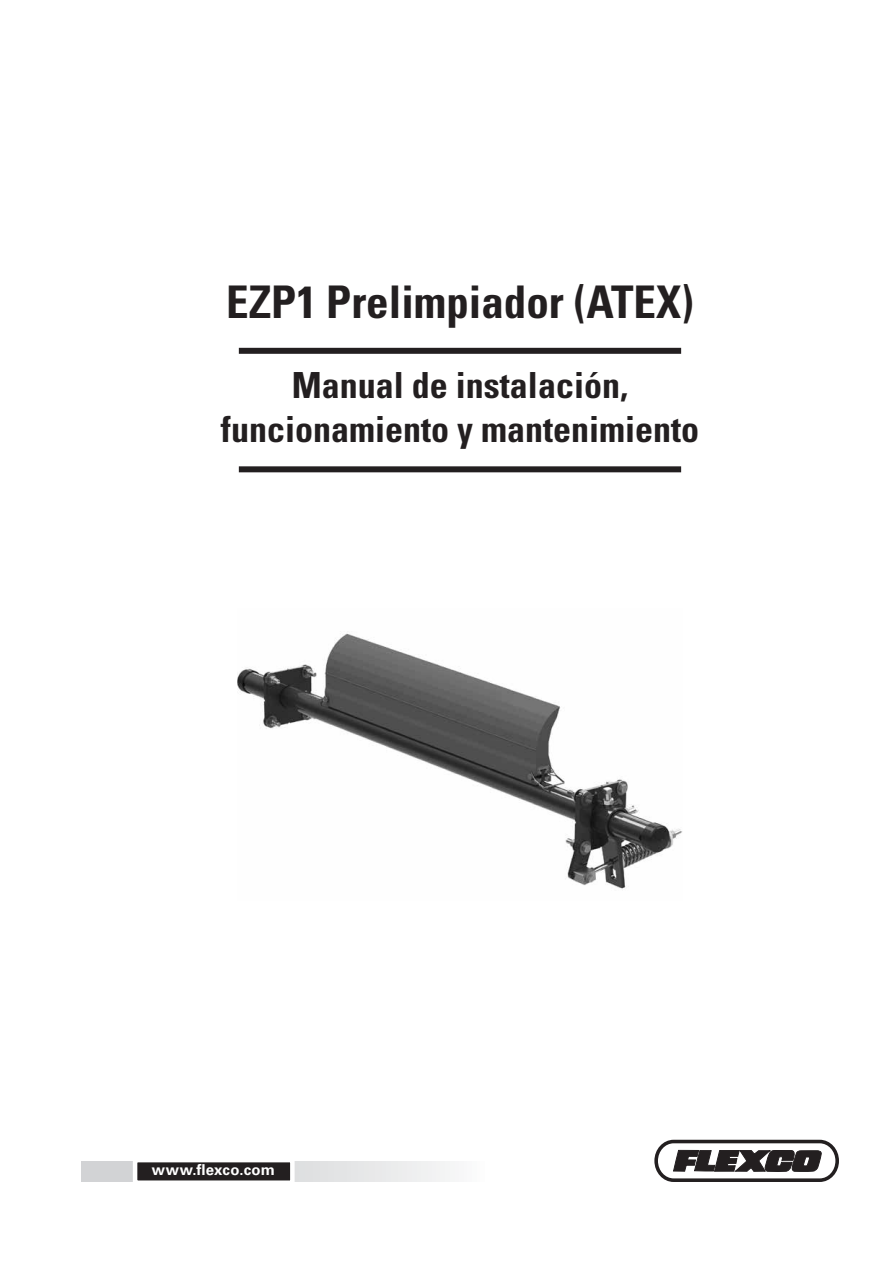
<style>
.page{position:relative;width:893px;height:1263px;background:#fff}
.page>*{position:absolute;margin:0;border:0;box-sizing:border-box;transform-origin:0 0}
.t1{font:700 condensed 45px "Univers LT Std";color:#231f20}
.t2{font:700 condensed 36px/43.2px "Univers LT Std";color:#231f20;text-align:center}
.t3{font:700 15.6px "Univers LT Std";letter-spacing:.02em;color:#fff}
.t4{font:700 15px "Univers LT Std";letter-spacing:.02em;color:#fff}
</style>
<div class="page">
<div style="left:239px;top:348px;width:442px;height:6px;background:#231f20"></div>
<div style="left:239px;top:466px;width:442px;height:6px;background:#231f20"></div>
<svg style="left:81px;top:1161px;width:369px;height:20px"></svg>
<div style="left:135px;top:1160px;width:157px;height:23px;background:#231f20"></div>
<div style="left:133px;top:1158px;width:162px;height:27px;border:4px solid #fff"></div>
<div style="left:654px;top:1140px;width:185px;height:42px;border:4px solid #231f20;border-radius:18px"></div>
<svg style="left:673px;top:1150px;width:149px;height:22px;background:#4d4a4b"></svg>
<img style="left:238px;top:633px;width:444px;height:256px">
<p class="t1" style="left:226px;top:275px;width:469px">EZP1 Prelimpiador (ATEX)</p>
<p class="t2" style="left:221px;top:364px;width:480px">Manual de instalación, funcionamiento y mantenimiento</p>
<p class="t4" style="left:152px;top:1161px;width:125px">www.flexco.com</p>
<p class="t3" style="left:139px;top:1162px;width:130px">www.flexco.com</p>
</div>
